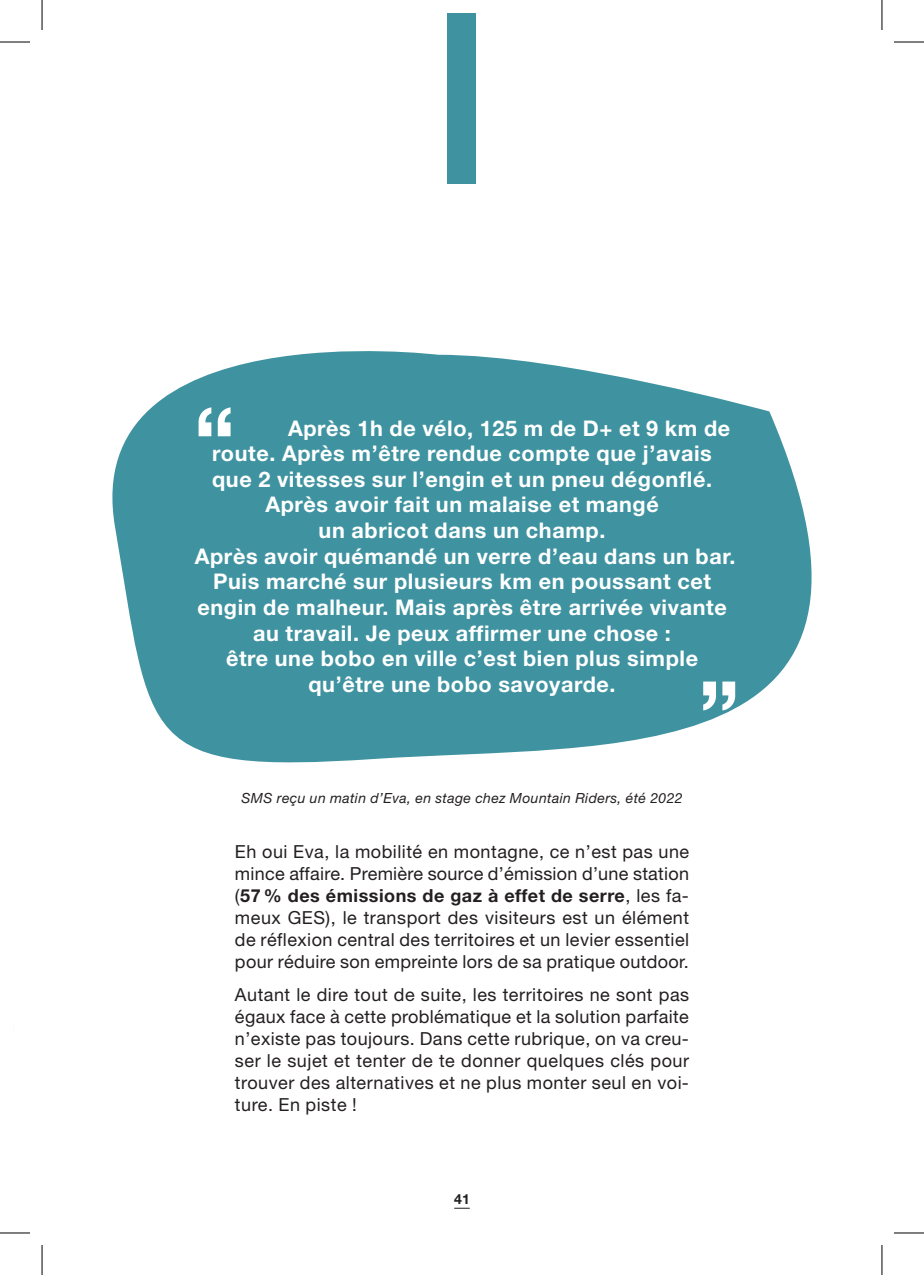
<style>
.page{position:relative;width:924px;height:1275px;background:#fff}
.page>*{position:absolute;margin:0;border:0;box-sizing:border-box;transform-origin:0 0}
.t1{font:700 90px "Helvetica Neue LT";color:#fff}
.t2{font:700 21.6px "Helvetica Neue LT";letter-spacing:.03em;color:#fff}
.t3{font:18px/22px "Helvetica Neue LT";letter-spacing:.025em;color:#231f20;text-align:justify}
.t4{font:italic 14px "Helvetica Neue LT";letter-spacing:.03em;color:#231f20}
.t5{font:700 14px "Helvetica Neue LT";color:#231f20}
.s1{font-weight:700}
</style>
<div class="page">
<svg style="left:454px;top:1207px;width:15px;height:1px"></svg>
<div style="left:447px;top:14px;width:29px;height:170px;background:#3f93a0"></div>
<svg style="left:112px;top:351px;width:700px;height:412px;background:#5aa2ad"></svg>
<hr style="left:0;top:42px;width:30px;height:1px;background:#000">
<hr style="left:893px;top:42px;width:30px;height:1px;background:#000">
<hr style="left:0;top:1232px;width:30px;height:1px;background:#000">
<hr style="left:893px;top:1232px;width:30px;height:1px;background:#000">
<hr style="left:42px;top:0;width:1px;height:30px;background:#000">
<hr style="left:42px;top:1245px;width:1px;height:30px;background:#000">
<hr style="left:881px;top:0;width:1px;height:30px;background:#000">
<hr style="left:881px;top:1245px;width:1px;height:30px;background:#000">
<h1 class="t1" style="left:194px;top:384px;width:43px">“</h1>
<p class="t2" style="left:288px;top:414px;width:443px">Après 1h de vélo, 125 m de D+ et 9 km de</p>
<p class="t2" style="left:212px;top:440px;width:501px">route. Après m’être rendue compte que j’avais</p>
<p class="t2" style="left:212px;top:466px;width:501px">que 2 vitesses sur l’engin et un pneu dégonflé.</p>
<p class="t2" style="left:265px;top:491px;width:395px">Après avoir fait un malaise et mangé</p>
<p class="t2" style="left:318px;top:517px;width:288px">un abricot dans un champ.</p>
<p class="t2" style="left:195px;top:542px;width:542px">Après avoir quémandé un verre d’eau dans un bar.</p>
<p class="t2" style="left:213px;top:568px;width:499px">Puis marché sur plusieurs km en poussant cet</p>
<p class="t2" style="left:197px;top:594px;width:530px">engin de malheur. Mais après être arrivée vivante</p>
<p class="t2" style="left:253px;top:619px;width:419px">au travail. Je peux affirmer une chose :</p>
<p class="t2" style="left:226px;top:645px;width:473px">être une bobo en ville c’est bien plus simple</p>
<p class="t2" style="left:308px;top:670px;width:308px">qu’être une bobo savoyarde.</p>
<h1 class="t1" style="left:698px;top:658px;width:43px">”</h1>
<p class="t4" style="left:241px;top:789px;width:442px">SMS reçu un matin d’Eva, en stage chez Mountain Riders, été 2022</p>
<p class="t3" style="left:235px;top:840px;width:455px">Eh oui Eva, la mobilité en montagne, ce n’est pas une mince affaire. Première source d’émission d’une station (<span class="s1">57 % des émissions de gaz à effet de serre</span>, les fa&shy;meux GES), le transport des visiteurs est un élément de réflexion central des territoires et un levier essentiel pour réduire son empreinte lors de sa pratique outdoor.</p>
<p class="t3" style="left:235px;top:983px;width:455px">Autant le dire tout de suite, les territoires ne sont pas égaux face à cette problématique et la solution parfaite n’existe pas toujours. Dans cette rubrique, on va creu&shy;ser le sujet et tenter de te donner quelques clés pour trouver des alternatives et ne plus monter seul en voi&shy;ture. En piste !</p>
<p class="t5" style="left:454px;top:1190px;width:17px">41</p>
</div>
